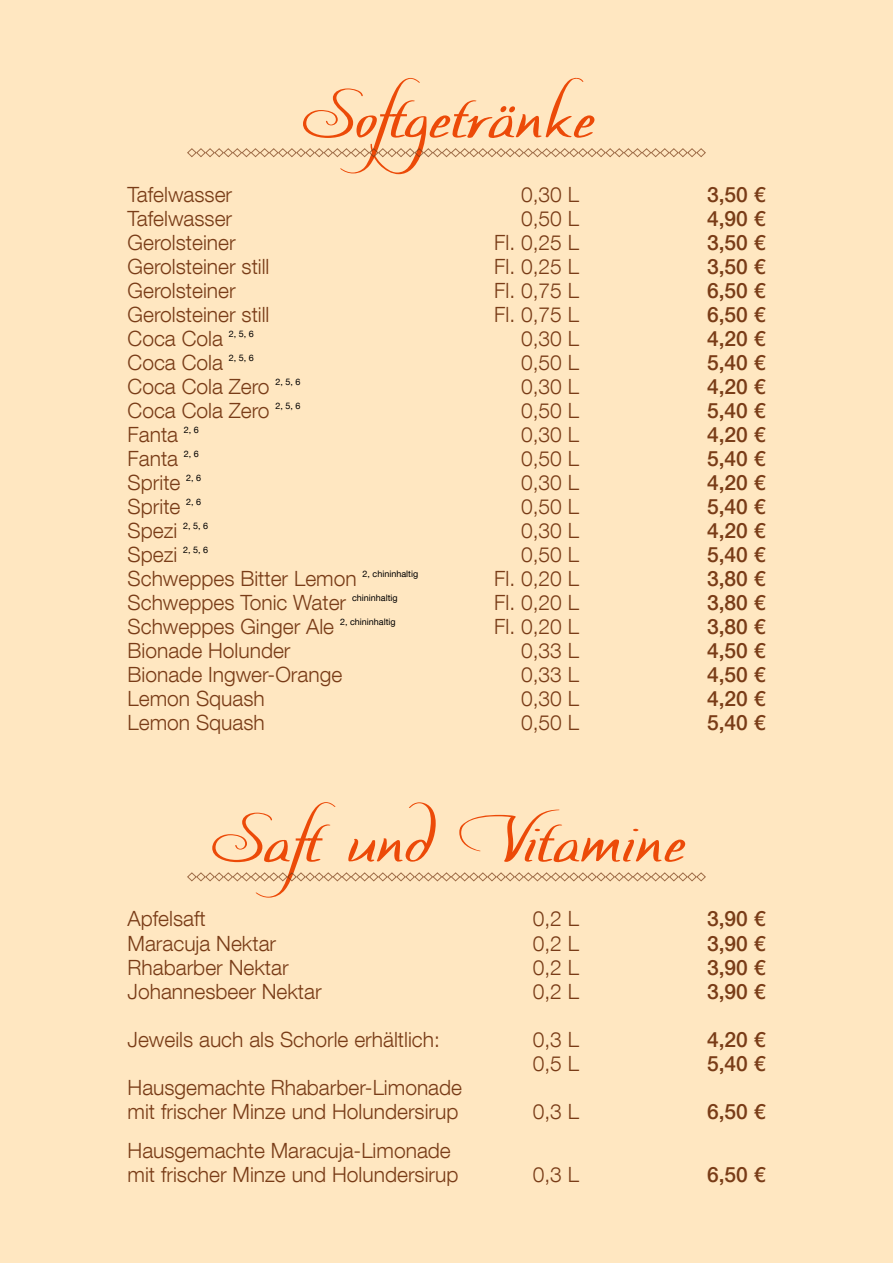
<style>
.page{position:relative;width:893px;height:1263px;background:#ffe7c1}
.page>*{position:absolute;margin:0;border:0;box-sizing:border-box;transform-origin:0 0}
.t1{font:67.5px "Certificate";color:#ec520b}
.t2{font:300 21px/24px "Helvetica Neue LT Com";color:#793c17}
.t3{font:500 21px "Helvetica Neue LT Com";color:#793c17}
.t4{font:9px "Helvetica Neue LT Com";color:#000}
</style>
<div class="page">
<svg style="left:187px;top:148px;width:519px;height:10px"></svg>
<svg style="left:187px;top:872px;width:519px;height:10px"></svg>
<h1 class="t1" style="left:298px;top:74px;width:299px">Softgetränke</h1>
<p class="t2" style="left:128px;top:182px;width:106px">Tafelwasser</p>
<p class="t2" style="left:521px;top:182px;width:59px">0,30 L</p>
<p class="t3" style="left:707px;top:182px;width:60px">3,50 €</p>
<p class="t2" style="left:128px;top:206px;width:106px">Tafelwasser</p>
<p class="t2" style="left:521px;top:206px;width:59px">0,50 L</p>
<p class="t3" style="left:707px;top:206px;width:60px">4,90 €</p>
<p class="t2" style="left:128px;top:230px;width:110px">Gerolsteiner</p>
<p class="t2" style="left:494px;top:230px;width:86px">Fl. 0,25 L</p>
<p class="t3" style="left:707px;top:230px;width:60px">3,50 €</p>
<p class="t2" style="left:128px;top:254px;width:143px">Gerolsteiner still</p>
<p class="t2" style="left:494px;top:254px;width:86px">Fl. 0,25 L</p>
<p class="t3" style="left:707px;top:254px;width:60px">3,50 €</p>
<p class="t2" style="left:128px;top:278px;width:110px">Gerolsteiner</p>
<p class="t2" style="left:494px;top:278px;width:86px">Fl. 0,75 L</p>
<p class="t3" style="left:707px;top:278px;width:60px">6,50 €</p>
<p class="t2" style="left:128px;top:302px;width:143px">Gerolsteiner still</p>
<p class="t2" style="left:494px;top:302px;width:86px">Fl. 0,75 L</p>
<p class="t3" style="left:707px;top:302px;width:60px">6,50 €</p>
<p class="t2" style="left:128px;top:326px;width:97px">Coca Cola</p>
<p class="t4" style="left:229px;top:329px;width:27px">2, 5, 6</p>
<p class="t2" style="left:521px;top:326px;width:59px">0,30 L</p>
<p class="t3" style="left:707px;top:326px;width:60px">4,20 €</p>
<p class="t2" style="left:128px;top:350px;width:97px">Coca Cola</p>
<p class="t4" style="left:229px;top:353px;width:27px">2, 5, 6</p>
<p class="t2" style="left:521px;top:350px;width:59px">0,50 L</p>
<p class="t3" style="left:707px;top:350px;width:60px">5,40 €</p>
<p class="t2" style="left:128px;top:374px;width:144px">Coca Cola Zero</p>
<p class="t4" style="left:275px;top:377px;width:27px">2, 5, 6</p>
<p class="t2" style="left:521px;top:374px;width:59px">0,30 L</p>
<p class="t3" style="left:707px;top:374px;width:60px">4,20 €</p>
<p class="t2" style="left:128px;top:398px;width:144px">Coca Cola Zero</p>
<p class="t4" style="left:275px;top:401px;width:27px">2, 5, 6</p>
<p class="t2" style="left:521px;top:398px;width:59px">0,50 L</p>
<p class="t3" style="left:707px;top:398px;width:60px">5,40 €</p>
<p class="t2" style="left:128px;top:422px;width:52px">Fanta</p>
<p class="t4" style="left:184px;top:425px;width:17px">2, 6</p>
<p class="t2" style="left:521px;top:422px;width:59px">0,30 L</p>
<p class="t3" style="left:707px;top:422px;width:60px">4,20 €</p>
<p class="t2" style="left:128px;top:446px;width:52px">Fanta</p>
<p class="t4" style="left:184px;top:449px;width:17px">2, 6</p>
<p class="t2" style="left:521px;top:446px;width:59px">0,50 L</p>
<p class="t3" style="left:707px;top:446px;width:60px">5,40 €</p>
<p class="t2" style="left:128px;top:470px;width:54px">Sprite</p>
<p class="t4" style="left:186px;top:473px;width:17px">2, 6</p>
<p class="t2" style="left:521px;top:470px;width:59px">0,30 L</p>
<p class="t3" style="left:707px;top:470px;width:60px">4,20 €</p>
<p class="t2" style="left:128px;top:494px;width:54px">Sprite</p>
<p class="t4" style="left:186px;top:497px;width:17px">2, 6</p>
<p class="t2" style="left:521px;top:494px;width:59px">0,50 L</p>
<p class="t3" style="left:707px;top:494px;width:60px">5,40 €</p>
<p class="t2" style="left:128px;top:518px;width:51px">Spezi</p>
<p class="t4" style="left:183px;top:521px;width:27px">2, 5, 6</p>
<p class="t2" style="left:521px;top:518px;width:59px">0,30 L</p>
<p class="t3" style="left:707px;top:518px;width:60px">4,20 €</p>
<p class="t2" style="left:128px;top:542px;width:51px">Spezi</p>
<p class="t4" style="left:183px;top:545px;width:27px">2, 5, 6</p>
<p class="t2" style="left:521px;top:542px;width:59px">0,50 L</p>
<p class="t3" style="left:707px;top:542px;width:60px">5,40 €</p>
<p class="t2" style="left:128px;top:566px;width:231px">Schweppes Bitter Lemon</p>
<p class="t4" style="left:363px;top:569px;width:57px">2, chininhaltig</p>
<p class="t2" style="left:494px;top:566px;width:86px">Fl. 0,20 L</p>
<p class="t3" style="left:707px;top:566px;width:60px">3,80 €</p>
<p class="t2" style="left:128px;top:590px;width:220px">Schweppes Tonic Water</p>
<p class="t4" style="left:352px;top:593px;width:47px">chininhaltig</p>
<p class="t2" style="left:494px;top:590px;width:86px">Fl. 0,20 L</p>
<p class="t3" style="left:707px;top:590px;width:60px">3,80 €</p>
<p class="t2" style="left:128px;top:614px;width:208px">Schweppes Ginger Ale</p>
<p class="t4" style="left:340px;top:617px;width:57px">2, chininhaltig</p>
<p class="t2" style="left:494px;top:614px;width:86px">Fl. 0,20 L</p>
<p class="t3" style="left:707px;top:614px;width:60px">3,80 €</p>
<p class="t2" style="left:128px;top:638px;width:165px">Bionade Holunder</p>
<p class="t2" style="left:521px;top:638px;width:59px">0,33 L</p>
<p class="t3" style="left:707px;top:638px;width:60px">4,50 €</p>
<p class="t2" style="left:128px;top:662px;width:216px">Bionade Ingwer-Orange</p>
<p class="t2" style="left:521px;top:662px;width:59px">0,33 L</p>
<p class="t3" style="left:707px;top:662px;width:60px">4,50 €</p>
<p class="t2" style="left:128px;top:686px;width:139px">Lemon Squash</p>
<p class="t2" style="left:521px;top:686px;width:59px">0,30 L</p>
<p class="t3" style="left:707px;top:686px;width:60px">4,20 €</p>
<p class="t2" style="left:128px;top:710px;width:139px">Lemon Squash</p>
<p class="t2" style="left:521px;top:710px;width:59px">0,50 L</p>
<p class="t3" style="left:707px;top:710px;width:60px">5,40 €</p>
<h1 class="t1" style="left:207px;top:798px;width:481px">Saft und Vitamine</h1>
<p class="t2" style="left:128px;top:906px;width:80px">Apfelsaft</p>
<p class="t2" style="left:533px;top:906px;width:48px">0,2 L</p>
<p class="t3" style="left:707px;top:906px;width:60px">3,90 €</p>
<p class="t2" style="left:128px;top:930px;width:150px">Maracuja Nektar</p>
<p class="t2" style="left:533px;top:930px;width:48px">0,2 L</p>
<p class="t3" style="left:707px;top:930px;width:60px">3,90 €</p>
<p class="t2" style="left:128px;top:954px;width:163px">Rhabarber Nektar</p>
<p class="t2" style="left:533px;top:954px;width:48px">0,2 L</p>
<p class="t3" style="left:707px;top:954px;width:60px">3,90 €</p>
<p class="t2" style="left:128px;top:978px;width:196px">Johannesbeer Nektar</p>
<p class="t2" style="left:533px;top:978px;width:48px">0,2 L</p>
<p class="t3" style="left:707px;top:978px;width:60px">3,90 €</p>
<p class="t2" style="left:128px;top:1026px;width:314px">Jeweils auch als Schorle erhältlich:</p>
<p class="t2" style="left:533px;top:1026px;width:48px">0,3 L</p>
<p class="t3" style="left:707px;top:1026px;width:60px">4,20 €</p>
<p class="t2" style="left:533px;top:1050px;width:48px">0,5 L</p>
<p class="t3" style="left:707px;top:1050px;width:60px">5,40 €</p>
<p class="t2" style="left:128px;top:1074px;width:336px">Hausgemachte Rhabarber-Limonade mit frischer Minze und Holundersirup</p>
<p class="t2" style="left:533px;top:1098px;width:48px">0,3 L</p>
<p class="t3" style="left:707px;top:1098px;width:60px">6,50 €</p>
<p class="t2" style="left:128px;top:1137px;width:332px">Hausgemachte Maracuja-Limonade mit frischer Minze und Holundersirup</p>
<p class="t2" style="left:533px;top:1161px;width:48px">0,3 L</p>
<p class="t3" style="left:707px;top:1161px;width:60px">6,50 €</p>
</div>
